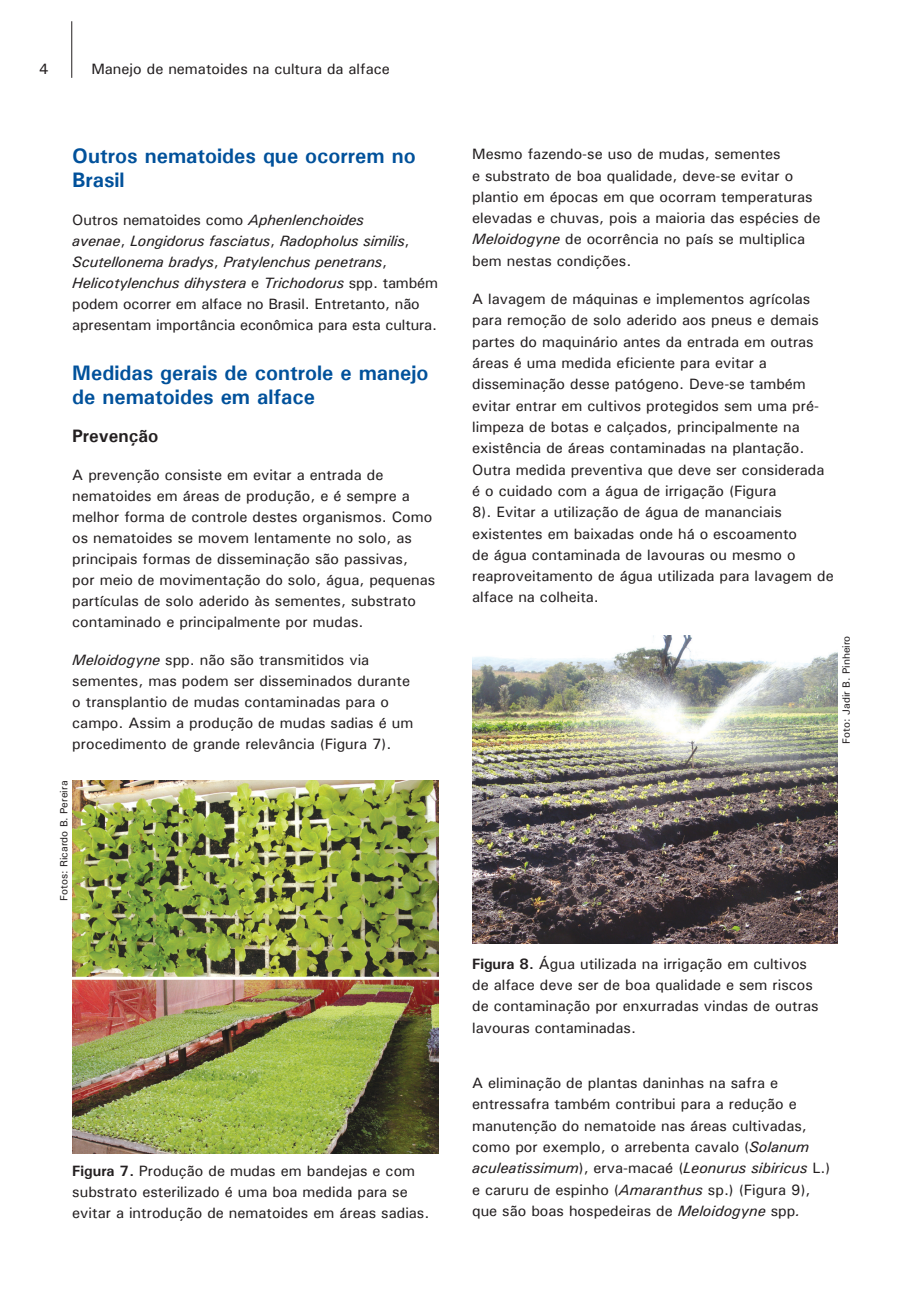
<style>
.page{position:relative;width:923px;height:1306px;background:#fff}
.page>*{position:absolute;margin:0;border:0;box-sizing:border-box;transform-origin:0 0}
.Corpo_de_texto_3{font:700 21px/24px "Univers";color:#01519b}
.Título_1{font:700 18px "Univers";color:#231f20}
.Recuo_de_corpo_de_te{font:500 15px/21.3px "Univers";color:#231f20}
.Corpo_de_texto{font:500 15px/21.3px "Univers";color:#231f20}
.t1{font:italic 500 15px/21px "Univers";letter-spacing:-.01em;color:#231f20}
.Corpo_de_texto-2{font:500 10.5px "Univers";color:#231f20}
.s1{font-style:normal}
.s2{font-style:italic}
.s3{font-weight:700}
</style>
<div class="page">
<hr style="left:71px;top:21px;width:1px;height:57px;background:#231f20">
<img style="left:72px;top:780px;width:366px;height:373px">
<img style="left:472px;top:635px;width:366px;height:308px">
<hr style="left:66px;top:976px;width:380px;height:3px;background:#fff">
<p class="Recuo_de_corpo_de_te" style="left:39px;top:58px;width:11px">4</p>
<p class="Recuo_de_corpo_de_te" style="left:91px;top:58px;width:300px">Manejo de nematoides na cultura da alface</p>
<p class="Corpo_de_texto_3" style="left:72px;top:144px;width:345px">Outros nematoides que ocorrem no<br>Brasil</p>
<p class="t1" style="left:72px;top:209px;width:367px"><span class="s1">Outros nematoides como</span> Aphenlenchoides<br>avenae<span class="s1">,</span> Longidorus fasciatus<span class="s1">,</span> Radopholus similis<span class="s1">, </span>Scutellonema bradys<span class="s1">,</span> Pratylenchus penetrans<span class="s1">, </span>Helicotylenchus dihystera <span class="s1">e</span> Trichodorus <span class="s1">spp. também podem ocorrer em alface no Brasil. Entretanto, não apresentam importância econômica para esta cultura.</span></p>
<p class="Corpo_de_texto_3" style="left:72px;top:360px;width:358px">Medidas gerais de controle e manejo de nematoides em alface</p>
<p class="Título_1" style="left:72px;top:424px;width:88px">Prevenção</p>
<p class="Recuo_de_corpo_de_te" style="left:72px;top:464px;width:364px">A prevenção consiste em evitar a entrada de nematoides em áreas de produção, e é sempre a melhor forma de controle destes organismos. Como os nematoides se movem lentamente no solo, as principais formas de disseminação são passivas,<br>por meio de movimentação do solo, água, pequenas partículas de solo aderido às sementes, substrato contaminado e principalmente por mudas.</p>
<p class="Recuo_de_corpo_de_te" style="left:72px;top:649px;width:342px"><span class="s2">Meloidogyne</span> spp. não são transmitidos via sementes, mas podem ser disseminados durante o transplantio de mudas contaminadas para o campo. Assim a produção de mudas sadias é um procedimento de grande relevância (Figura 7).</p>
<p class="Corpo_de_texto-2" style="left:57px;top:901px;width:122px;rotate:-90deg">Fotos: Ricardo B. Pereira</p>
<p class="Corpo_de_texto" style="left:72px;top:1159px;width:358px"><span class="s3">Figura 7.</span> Produção de mudas em bandejas e com substrato esterilizado é uma boa medida para se evitar a introdução de nematoides em áreas sadias.</p>
<p class="Recuo_de_corpo_de_te" style="left:472px;top:143px;width:350px">Mesmo fazendo-se uso de mudas, sementes<br>e substrato de boa qualidade, deve-se evitar o plantio em épocas em que ocorram temperaturas elevadas e chuvas, pois a maioria das espécies de <span class="s2">Meloidogyne</span> de ocorrência no país se multiplica bem nestas condições.</p>
<p class="Recuo_de_corpo_de_te" style="left:472px;top:288px;width:363px">A lavagem de máquinas e implementos agrícolas para remoção de solo aderido aos pneus e demais partes do maquinário antes da entrada em outras áreas é uma medida eficiente para evitar a disseminação desse patógeno. Deve-se também evitar entrar em cultivos protegidos sem uma pré&shy;limpeza de botas e calçados, principalmente na existência de áreas contaminadas na plantação.<br>Outra medida preventiva que deve ser considerada é o cuidado com a água de irrigação (Figura<br>8). Evitar a utilização de água de mananciais existentes em baixadas onde há o escoamento<br>de água contaminada de lavouras ou mesmo o reaproveitamento de água utilizada para lavagem de alface na colheita.</p>
<p class="Corpo_de_texto-2" style="left:839px;top:743px;width:109px;rotate:-90deg">Foto: Jadir B. Pinheiro</p>
<p class="Corpo_de_texto" style="left:472px;top:952px;width:348px"><span class="s3">Figura 8.</span> Água utilizada na irrigação em cultivos de alface deve ser de boa qualidade e sem riscos de contaminação por enxurradas vindas de outras lavouras contaminadas.</p>
<p class="Recuo_de_corpo_de_te" style="left:472px;top:1071px;width:360px">A eliminação de plantas daninhas na safra e entressafra também contribui para a redução e manutenção do nematoide nas áreas cultivadas, como por exemplo, o arrebenta cavalo (<span class="s2">Solanum aculeatissimum</span>), erva-macaé (<span class="s2">Leonurus sibiricus</span> L.) e caruru de espinho (<span class="s2">Amaranthus</span> sp.) (Figura 9), que são boas hospedeiras de <span class="s2">Meloidogyne</span> spp<span class="s2">.</span></p>
</div>
